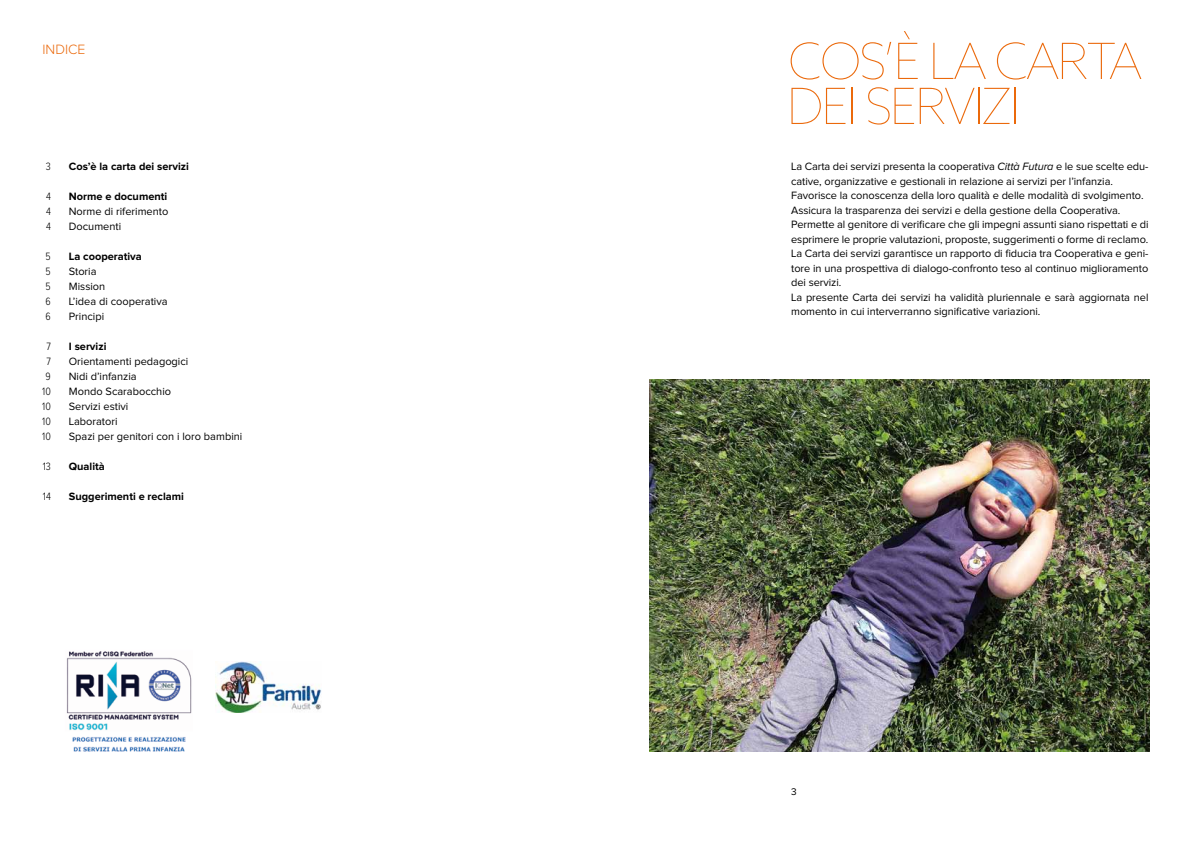
<style>
.page{position:relative;width:1191px;height:842px;background:#fff}
.page>*{position:absolute;margin:0;border:0;box-sizing:border-box;transform-origin:0 0}
.t1{font:100 50px/45px "Azo Sans";letter-spacing:-.05em;color:#eb690b}
.t2{font:300 14px "Proxima Nova";color:#eb690b}
.t3{font:11px/14.5px "Proxima Nova";letter-spacing:-.005em;color:#000}
.t4{font:700 11px "Proxima Nova";color:#000}
.t5{font:300 11px/15px "Proxima Nova Cond";letter-spacing:-.01em;color:#000;text-align:justify}
.t6{font:10px "Proxima Nova";color:#000}
.s1{font-style:italic}
</style>
<div class="page">
<img style="left:649px;top:379px;width:500px;height:372px">
<img style="left:216px;top:661px;width:106px;height:52px">
<img style="left:66px;top:651px;width:126px;height:101px">
<p class="t2" style="left:43px;top:43px;width:45px">INDICE</p>
<p class="t5" style="left:46px;top:159px;width:7px">3</p>
<p class="t5" style="left:46px;top:189px;width:6px">4<br>4<br>4</p>
<p class="t5" style="left:46px;top:249px;width:7px">5<br>5<br>5<br>6<br>6</p>
<p class="t5" style="left:42px;top:339px;width:10px;text-align:center">7<br>7<br>9<br>10<br>10<br>10<br>10</p>
<p class="t5" style="left:43px;top:459px;width:10px">13</p>
<p class="t5" style="left:43px;top:489px;width:9px">14</p>
<p class="t4" style="left:69px;top:161px;width:122px">Cos’è la carta dei servizi</p>
<p class="t4" style="left:69px;top:191px;width:100px">Norme e documenti</p>
<p class="t3" style="left:69px;top:204px;width:101px;line-height:15px">Norme di riferimento<br>Documenti</p>
<p class="t4" style="left:69px;top:251px;width:75px">La cooperativa</p>
<p class="t3" style="left:69px;top:264px;width:100px;line-height:15px">Storia<br>Mission<br>L’idea di cooperativa<br>Principi</p>
<p class="t4" style="left:69px;top:341px;width:39px">I servizi</p>
<p class="t3" style="left:69px;top:354px;width:175px;line-height:15px">Orientamenti pedagogici<br>Nidi d’infanzia<br>Mondo Scarabocchio<br>Servizi estivi<br>Laboratori<br>Spazi per genitori con i loro bambini</p>
<p class="t4" style="left:69px;top:461px;width:38px">Qualità</p>
<p class="t4" style="left:69px;top:491px;width:117px">Suggerimenti e reclami</p>
<h1 class="t1" style="left:786px;top:38px;width:270px">COS’È LA CARTA<br>DEI SERVIZI</h1>
<p class="t3" style="left:791px;top:160px;width:359px">La Carta dei servizi presenta la cooperativa <span class="s1">Città Futura</span> e le sue scelte edu&shy;cative, organizzative e gestionali in relazione ai servizi per l’infanzia.<br>Favorisce la conoscenza della loro qualità e delle modalità di svolgimento.<br>Assicura la trasparenza dei servizi e della gestione della Cooperativa.<br>Permette al genitore di verificare che gli impegni assunti siano rispettati e di esprimere le proprie valutazioni, proposte, suggerimenti o forme di reclamo.<br>La Carta dei servizi garantisce un rapporto di fiducia tra Cooperativa e geni&shy;tore in una prospettiva di dialogo-confronto teso al continuo miglioramento dei servizi.<br>La presente Carta dei servizi ha validità pluriennale e sarà aggiornata nel momento in cui interverranno significative variazioni.</p>
<p class="t6" style="left:791px;top:787px;width:7px">3</p>
</div>
